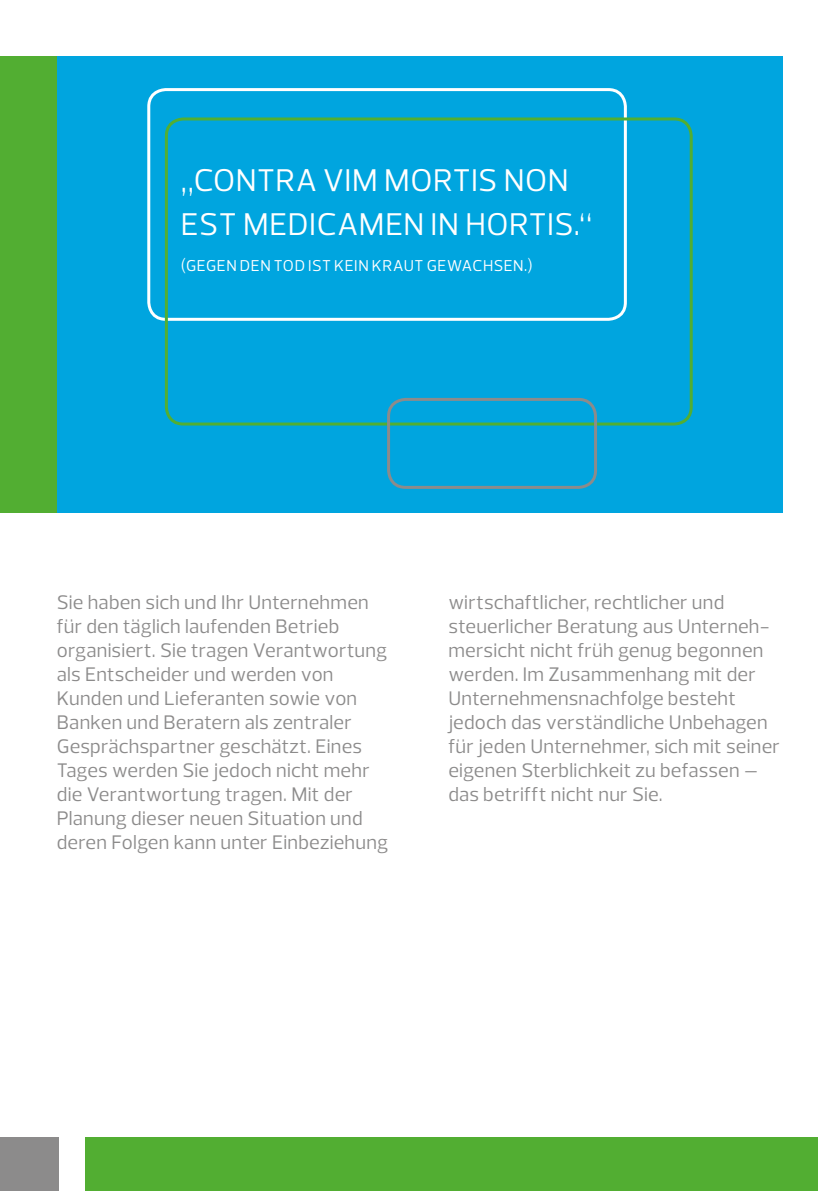
<style>
.page{position:relative;width:840px;height:1191px;background:#fff}
.page>*{position:absolute;margin:0;border:0;box-sizing:border-box;transform-origin:0 0}
.t1{font:32px/44px "Prelo";letter-spacing:.02em;color:#fff}
.t2{font:20px/24px "Prelo";letter-spacing:.01em;color:#8c8b8b}
.t3{font:16px "Prelo";letter-spacing:.03em;color:#fff}
</style>
<div class="page">
<div style="left:0;top:1137px;width:58px;height:54px;background:#8c8b8b"></div>
<div style="left:85px;top:1137px;width:731px;height:54px;background:#52ae32"></div>
<div style="left:57px;top:57px;width:725px;height:456px;background:#00a5df"></div>
<div style="left:147px;top:88px;width:479px;height:233px;border:3px solid #fff;border-radius:17px"></div>
<div style="left:165px;top:117px;width:527px;height:308px;border:3px solid #52ae32;border-radius:17px"></div>
<div style="left:387px;top:398px;width:209px;height:91px;border:3px solid #8c8b8b;border-radius:17px"></div>
<div style="left:0;top:57px;width:57px;height:456px;background:#52ae32"></div>
<h1 class="t1" style="left:181px;top:159px;width:413px">„CONTRA VIM MORTIS NON<br>EST MEDICAMEN IN HORTIS.“</h1>
<p class="t3" style="left:181px;top:256px;width:353px">(GEGEN DEN TOD IST KEIN KRAUT GEWACHSEN.)</p>
<p class="t2" style="left:57px;top:590px;width:333px">Sie haben sich und Ihr Unternehmen für den täglich laufenden Betrieb organisiert. Sie tragen Verantwortung als Entscheider und werden von Kunden und Lieferanten sowie von Banken und Beratern als zentraler Gesprächspartner geschätzt. Eines Tages werden Sie jedoch nicht mehr die Verantwortung tragen. Mit der Planung dieser neuen Situation und deren Folgen kann unter Einbeziehung</p>
<p class="t2" style="left:448px;top:590px;width:333px">wirtschaftlicher, rechtlicher und steuerlicher Beratung aus Unterneh&shy;mersicht nicht früh genug begonnen werden. Im Zusammenhang mit der Unternehmensnachfolge besteht jedoch das verständliche Unbehagen für jeden Unternehmer, sich mit seiner eigenen Sterblichkeit zu befassen – das betrifft nicht nur Sie.</p>
</div>
